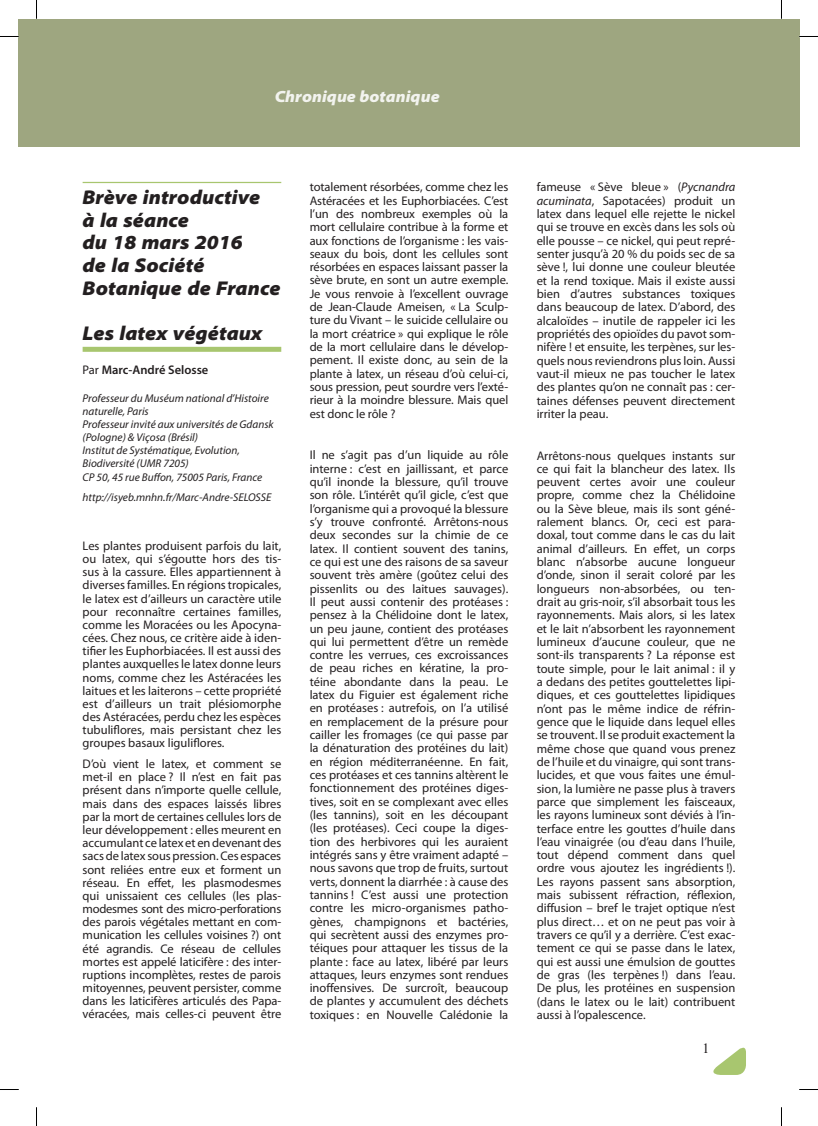
<style>
.page{position:relative;width:818px;height:1126px;background:#fff}
.page>*{position:absolute;margin:0;border:0;box-sizing:border-box;transform-origin:0 0}
.t1{font:italic 900 semi-expanded 20px/22.5px "Myriad Pro";color:#231f20}
.t2{font:italic 900 semi-expanded 16.25px "Myriad Pro";color:#fff}
.t3{font:13.75px "Times New Roman MT Std";color:#231f20}
.t4{font:12.5px/13.4px "Myriad Pro";color:#231f20;text-align:justify}
.t5{font:600 12.5px "Myriad Pro";color:#231f20}
.t6{font:italic 11.25px/13.1px "Myriad Pro";color:#231f20}
.s1{font-weight:400}
.s2{font-style:italic}
</style>
<div class="page">
<svg style="left:713px;top:1047px;width:32px;height:27px"></svg>
<div style="left:19px;top:19px;width:779px;height:127px;background:#9ea680"></div>
<hr style="left:83px;top:182px;width:198px;height:1px;background:#a8c66f">
<div style="left:83px;top:347px;width:198px;height:5px;background:#a8c66f"></div>
<svg style="left:0;top:36px;width:19px;height:1px"></svg>
<svg style="left:798px;top:36px;width:19px;height:1px"></svg>
<svg style="left:0;top:1089px;width:19px;height:1px"></svg>
<svg style="left:799px;top:1089px;width:18px;height:1px"></svg>
<svg style="left:36px;top:0;width:1px;height:19px"></svg>
<svg style="left:36px;top:1107px;width:1px;height:18px"></svg>
<h2 class="t2" style="left:274px;top:88px;width:167px">Chronique botanique</h2>
<h1 class="t1" style="left:83px;top:186px;width:199px">Brève introductive<br>à la séance<br>du 18 mars 2016<br>de la Société<br>Botanique de France</h1>
<h1 class="t1" style="left:83px;top:322px;width:181px">Les latex végétaux</h1>
<p class="t5" style="left:83px;top:362px;width:127px"><span class="s1">Par</span> Marc-André Selosse</p>
<p class="t6" style="left:83px;top:391px;width:192px">Professeur du Muséum national d’Histoire naturelle, Paris<br>Professeur invité aux universités de Gdansk (Pologne) &amp; Viçosa (Brésil)<br>Institut de Systématique, Evolution, Biodiversité (UMR 7205)<br>CP 50, 45 rue Buffon, 75005 Paris, France</p>
<p class="t6" style="left:83px;top:491px;width:190px">http://isyeb.mnhn.fr/Marc-Andre-SELOSSE</p>
<p class="t4" style="left:83px;top:539px;width:200px">Les plantes produisent parfois du lait, ou latex, qui s’égoutte hors des tis&shy;sus à la cassure. Elles appartiennent à diverses familles. En régions tropicales, le latex est d’ailleurs un caractère utile pour reconnaître certaines familles, comme les Moracées ou les Apocyna&shy;cées. Chez nous, ce critère aide à iden&shy;tifier les Euphorbiacées. Il est aussi des plantes auxquelles le latex donne leurs noms, comme chez les Astéracées les laitues et les laiterons – cette propriété est d’ailleurs un trait plésiomorphe des Astéracées, perdu chez les espèces tubuliflores, mais persistant chez les groupes basaux liguliflores.</p>
<p class="t4" style="left:83px;top:757px;width:200px">D’où vient le latex, et comment se met-il en place ? Il n’est en fait pas présent dans n’importe quelle cellule, mais dans des espaces laissés libres par la mort de certaines cellules lors de leur développement : elles meurent en accumulant ce latex et en devenant des sacs de latex sous pression. Ces espaces sont reliées entre eux et forment un réseau. En effet, les plasmodesmes qui unissaient ces cellules (les plas&shy;modesmes sont des micro-perforations des parois végétales mettant en com&shy;munication les cellules voisines ?) ont été agrandis. Ce réseau de cellules mortes est appelé laticifère : des inter&shy;ruptions incomplètes, restes de parois mitoyennes, peuvent persister, comme dans les laticifères articulés des Papa&shy;véracées, mais celles-ci peuvent être</p>
<p class="t4" style="left:309px;top:180px;width:200px">totalement résorbées, comme chez les Astéracées et les Euphorbiacées. C’est l’un des nombreux exemples où la mort cellulaire contribue à la forme et aux fonctions de l’organisme : les vais&shy;seaux du bois, dont les cellules sont résorbées en espaces laissant passer la sève brute, en sont un autre exemple.<br>Je vous renvoie à l’excellent ouvrage de Jean-Claude Ameisen, « La Sculp&shy;ture du Vivant – le suicide cellulaire ou la mort créatrice » qui explique le rôle de la mort cellulaire dans le dévelop&shy;pement. Il existe donc, au sein de la plante à latex, un réseau d’où celui-ci, sous pression, peut sourdre vers l’exté&shy;rieur à la moindre blessure. Mais quel est donc le rôle ?</p>
<p class="t4" style="left:309px;top:448px;width:200px">Il ne s’agit pas d’un liquide au rôle interne : c’est en jaillissant, et parce qu’il inonde la blessure, qu’il trouve son rôle. L’intérêt qu’il gicle, c’est que l’organisme qui a provoqué la blessure s’y trouve confronté. Arrêtons-nous deux secondes sur la chimie de ce latex. Il contient souvent des tanins, ce qui est une des raisons de sa saveur souvent très amère (goûtez celui des pissenlits ou des laitues sauvages).<br>Il peut aussi contenir des protéases : pensez à la Chélidoine dont le latex, un peu jaune, contient des protéases qui lui permettent d’être un remède contre les verrues, ces excroissances de peau riches en kératine, la pro&shy;téine abondante dans la peau. Le latex du Figuier est également riche en protéases : autrefois, on l’a utilisé en remplacement de la présure pour cailler les fromages (ce qui passe par la dénaturation des protéines du lait) en région méditerranéenne. En fait, ces protéases et ces tannins altèrent le fonctionnement des protéines diges&shy;tives, soit en se complexant avec elles (les tannins), soit en les découpant (les protéases). Ceci coupe la diges&shy;tion des herbivores qui les auraient intégrés sans y être vraiment adapté – nous savons que trop de fruits, surtout verts, donnent la diarrhée : à cause des tannins ! C’est aussi une protection contre les micro-organismes patho&shy;gènes, champignons et bactéries, qui secrètent aussi des enzymes pro&shy;téiques pour attaquer les tissus de la plante : face au latex, libéré par leurs attaques, leurs enzymes sont rendues inoffensives. De surcroît, beaucoup de plantes y accumulent des déchets toxiques : en Nouvelle Calédonie la</p>
<p class="t4" style="left:536px;top:180px;width:200px">fameuse « Sève bleue » (<span class="s2">Pycnandra acuminata</span>, Sapotacées) produit un latex dans lequel elle rejette le nickel qui se trouve en excès dans les sols où elle pousse – ce nickel, qui peut repré&shy;senter jusqu’à 20 % du poids sec de sa sève !, lui donne une couleur bleutée et la rend toxique. Mais il existe aussi bien d’autres substances toxiques dans beaucoup de latex. D’abord, des alcaloïdes – inutile de rappeler ici les propriétés des opioïdes du pavot som&shy;nifère ! et ensuite, les terpènes, sur les&shy;quels nous reviendrons plus loin. Aussi vaut-il mieux ne pas toucher le latex des plantes qu’on ne connaît pas : cer&shy;taines défenses peuvent directement irriter la peau.</p>
<p class="t4" style="left:536px;top:448px;width:200px">Arrêtons-nous quelques instants sur ce qui fait la blancheur des latex. Ils peuvent certes avoir une couleur propre, comme chez la Chélidoine ou la Sève bleue, mais ils sont géné&shy;ralement blancs. Or, ceci est para&shy;doxal, tout comme dans le cas du lait animal d’ailleurs. En effet, un corps blanc n’absorbe aucune longueur d’onde, sinon il serait coloré par les longueurs non-absorbées, ou ten&shy;drait au gris-noir, s’il absorbait tous les rayonnements. Mais alors, si les latex et le lait n’absorbent les rayonnement lumineux d’aucune couleur, que ne sont-ils transparents ? La réponse est toute simple, pour le lait animal : il y a dedans des petites gouttelettes lipi&shy;diques, et ces gouttelettes lipidiques n’ont pas le même indice de réfrin&shy;gence que le liquide dans lequel elles se trouvent. Il se produit exactement la même chose que quand vous prenez de l’huile et du vinaigre, qui sont trans&shy;lucides, et que vous faites une émul&shy;sion, la lumière ne passe plus à travers parce que simplement les faisceaux, les rayons lumineux sont déviés à l’in&shy;terface entre les gouttes d’huile dans l’eau vinaigrée (ou d’eau dans l’huile, tout dépend comment dans quel ordre vous ajoutez les ingrédients !).<br>Les rayons passent sans absorption, mais subissent réfraction, réflexion, diffusion – bref le trajet optique n’est plus direct… et on ne peut pas voir à travers ce qu’il y a derrière. C’est exac&shy;tement ce qui se passe dans le latex, qui est aussi une émulsion de gouttes de gras (les terpènes !) dans l’eau.<br>De plus, les protéines en suspension (dans le latex ou le lait) contribuent aussi à l’opalescence.</p>
<p class="t3" style="left:702px;top:1040px;width:8px">1</p>
</div>
